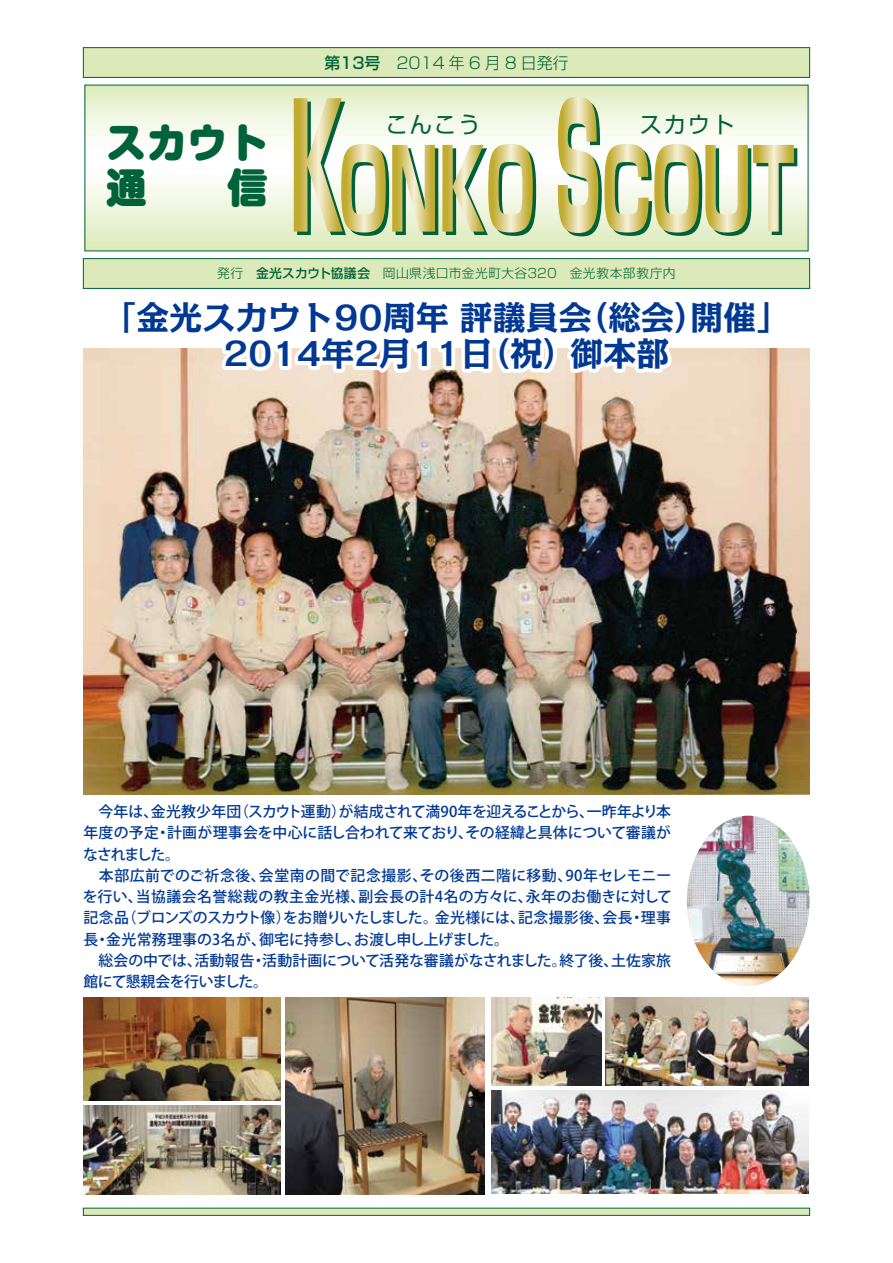
<style>
.page{position:relative;width:893px;height:1263px;background:#fff}
.page>*{position:absolute;margin:0;border:0;box-sizing:border-box;transform-origin:0 0}
.t1{font:900 40.35px/44.7px "Shin M Go Pr 6";color:#006239}
.t2{font:700 33px/36.2px "Kakumin Pro";color:#003894;text-align:center}
.t3{font:22.35px "Shin Go Pr 6";letter-spacing:.08em;color:#006239}
.t4{font:300 15.9px "Shin Go Pr 6";color:#006239}
.t5{font:500 14.85px/21.3px "Koz Go Pro";letter-spacing:.005em;color:#003894}
.t6{font:300 12.75px "Shin Go Pr 6";letter-spacing:.035em;color:#006239}
.s1{font-weight:500}
</style>
<div class="page">
<svg style="left:86px;top:87px;width:720px;height:162px"></svg>
<img style="left:83px;top:349px;width:726px;height:446px">
<div style="left:83px;top:48px;width:727px;height:29px;background:#dbeab8"></div>
<div style="left:83px;top:47px;width:727px;height:31px;border:1px solid #006239"></div>
<div style="left:83px;top:259px;width:727px;height:29px;background:#dbeab8"></div>
<div style="left:83px;top:1208px;width:727px;height:7px;background:#dbeab8"></div>
<div style="left:83px;top:1208px;width:727px;height:8px;border:1px solid #006239"></div>
<svg style="left:82px;top:246px;width:694px;height:134px"></svg>
<img style="left:83px;top:1105px;width:197px;height:89px">
<img style="left:491px;top:997px;width:110px;height:88px">
<img style="left:491px;top:1090px;width:317px;height:103px">
<img style="left:687px;top:816px;width:122px;height:170px">
<img style="left:605px;top:997px;width:204px;height:88px">
<img style="left:83px;top:997px;width:197px;height:103px">
<img style="left:286px;top:997px;width:198px;height:197px">
<svg style="left:294px;top:98px;width:242px;height:138px"></svg>
<svg style="left:558px;top:97px;width:239px;height:139px"></svg>
<p class="t1" style="left:106px;top:122px;width:163px">スカウト通　　信</p>
<p class="t4" style="left:324px;top:50px;width:246px"><span class="s1">第13号</span> 2014 年 6 月 8 日発行</p>
<p class="t3" style="left:386px;top:106px;width:96px">こんこう</p>
<p class="t3" style="left:640px;top:106px;width:96px">スカウト</p>
<p class="t6" style="left:217px;top:263px;width:460px">発行　<span class="s1">金光スカウト協議会　</span>岡山県浅口市金光町大谷320　金光教本部教庁内</p>
<p class="t2" style="left:104px;top:296px;width:687px">「金光スカウト90周年評議員会（総会）開催」<br>2014年2月11日（祝）御本部</p>
<p class="t5" style="left:83px;top:802px;width:591px">　今年は、金光教少年団（スカウト運動）が結成されて満90年を迎えることから、一昨年より本年度の予定・計画が理事会を中心に話し合われて来ており、その経緯と具体について審議がなされました。<br>　本部広前でのご祈念後、会堂南の間で記念撮影、その後西二階に移動、90年セレモニーを行い、当協議会名誉総裁の教主金光様、副会長の計4名の方々に、永年のお働きに対して記念品（ブロンズのスカウト像）をお贈りいたしました。金光様には、記念撮影後、会長・理事長・金光常務理事の3名が、御宅に持参し、お渡し申し上げました。<br>　総会の中では、活動報告・活動計画について活発な審議がなされました。終了後、土佐家旅館にて懇親会を行いました。</p>
</div>
